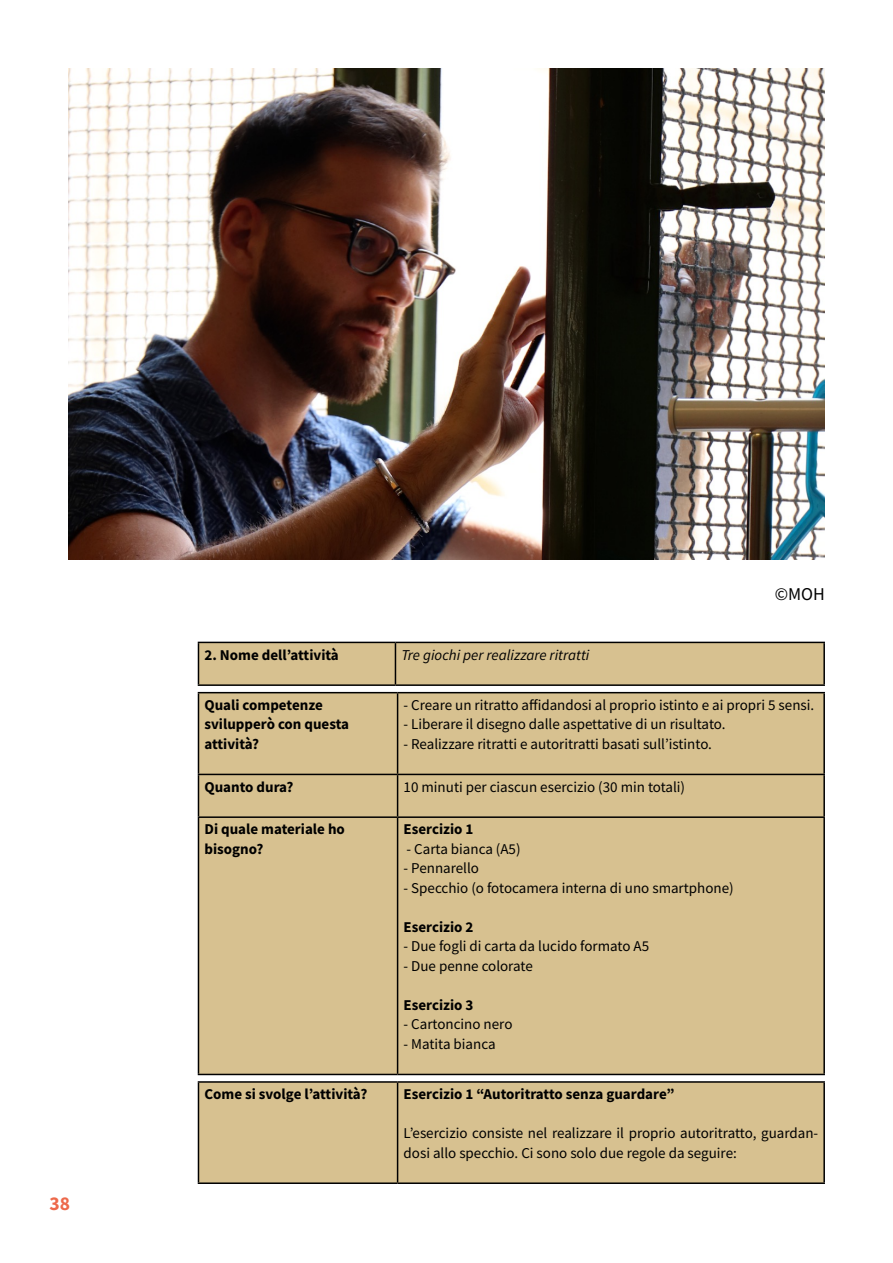
<style>
.page{position:relative;width:893px;height:1263px;background:#fff}
.page>*{position:absolute;margin:0;border:0;box-sizing:border-box;transform-origin:0 0}
.t1{font:700 19.5px "Source Sans Pro";color:#ed694b}
.t2{font:18px "Source Sans Pro";color:#000}
.t3{font:15px/19.5px "Source Sans Pro";color:#000}
.t4{font:700 15px/19.5px "Source Sans Pro";color:#000}
.t5{font:italic 15px "Source Sans Pro";color:#000}
</style>
<div class="page">
<div style="left:199px;top:643px;width:624px;height:41px;background:#d7c190"></div>
<hr style="left:395px;top:642px;width:430px;height:1px;background:#000">
<hr style="left:823px;top:643px;width:2px;height:41px;background:#000">
<hr style="left:395px;top:684px;width:430px;height:2px;background:#000">
<hr style="left:198px;top:642px;width:197px;height:1px;background:#000">
<hr style="left:198px;top:643px;width:1px;height:41px;background:#000">
<hr style="left:395px;top:643px;width:1px;height:41px;background:#000">
<hr style="left:198px;top:684px;width:197px;height:2px;background:#000">
<div style="left:199px;top:693px;width:624px;height:381px;background:#d7c190"></div>
<hr style="left:198px;top:692px;width:200px;height:1px;background:#000">
<hr style="left:198px;top:693px;width:1px;height:81px;background:#000">
<hr style="left:398px;top:692px;width:427px;height:1px;background:#000">
<hr style="left:397px;top:693px;width:1px;height:81px;background:#000">
<hr style="left:823px;top:693px;width:2px;height:81px;background:#000">
<hr style="left:198px;top:774px;width:200px;height:1px;background:#000">
<hr style="left:198px;top:775px;width:1px;height:41px;background:#000">
<hr style="left:398px;top:774px;width:427px;height:1px;background:#000">
<hr style="left:397px;top:775px;width:1px;height:41px;background:#000">
<hr style="left:823px;top:775px;width:2px;height:41px;background:#000">
<hr style="left:198px;top:816px;width:200px;height:2px;background:#000">
<hr style="left:198px;top:818px;width:1px;height:256px;background:#000">
<hr style="left:198px;top:1074px;width:200px;height:1px;background:#000">
<hr style="left:398px;top:816px;width:427px;height:2px;background:#000">
<hr style="left:397px;top:818px;width:1px;height:256px;background:#000">
<hr style="left:823px;top:818px;width:2px;height:256px;background:#000">
<hr style="left:398px;top:1074px;width:427px;height:1px;background:#000">
<div style="left:199px;top:1083px;width:624px;height:99px;background:#d7c190"></div>
<hr style="left:198px;top:1081px;width:200px;height:2px;background:#000">
<hr style="left:198px;top:1083px;width:1px;height:99px;background:#000">
<hr style="left:198px;top:1182px;width:200px;height:2px;background:#000">
<hr style="left:398px;top:1081px;width:427px;height:2px;background:#000">
<hr style="left:397px;top:1083px;width:1px;height:99px;background:#000">
<hr style="left:823px;top:1083px;width:2px;height:99px;background:#000">
<hr style="left:398px;top:1182px;width:427px;height:2px;background:#000">
<img style="left:68px;top:68px;width:757px;height:491px">
<h1 class="t1" style="left:50px;top:1190px;width:22px">38</h1>
<p class="t2" style="left:775px;top:583px;width:52px">©MOH</p>
<p class="t4" style="left:204px;top:645px;width:136px">2. Nome dell’attività</p>
<p class="t5" style="left:401px;top:645px;width:190px">Tre giochi per realizzare ritratti</p>
<p class="t4" style="left:204px;top:695px;width:146px">Quali competenze svilupperò con questa attività?</p>
<p class="t3" style="left:404px;top:695px;width:412px">- Creare un ritratto affidandosi al proprio istinto e ai propri 5 sensi.</p>
<p class="t3" style="left:404px;top:715px;width:323px">- Liberare il disegno dalle aspettative di un risultato.</p>
<p class="t3" style="left:404px;top:734px;width:310px">- Realizzare ritratti e autoritratti basati sull’istinto.</p>
<p class="t4" style="left:204px;top:777px;width:91px">Quanto dura?</p>
<p class="t3" style="left:404px;top:777px;width:283px">10 minuti per ciascun esercizio (30 min totali)</p>
<p class="t4" style="left:204px;top:819px;width:142px">Di quale materiale ho bisogno?</p>
<p class="t4" style="left:404px;top:819px;width:71px">Esercizio 1</p>
<p class="t3" style="left:407px;top:839px;width:116px">- Carta bianca (A5)</p>
<p class="t3" style="left:404px;top:859px;width:77px">- Pennarello</p>
<p class="t3" style="left:404px;top:878px;width:332px">- Specchio (o fotocamera interna di uno smartphone)</p>
<p class="t4" style="left:404px;top:917px;width:71px">Esercizio 2</p>
<p class="t3" style="left:404px;top:937px;width:247px">- Due fogli di carta da lucido formato A5</p>
<p class="t3" style="left:404px;top:956px;width:131px">- Due penne colorate</p>
<p class="t4" style="left:404px;top:995px;width:71px">Esercizio 3</p>
<p class="t3" style="left:404px;top:1015px;width:110px">- Cartoncino nero</p>
<p class="t3" style="left:404px;top:1034px;width:93px">- Matita bianca</p>
<p class="t4" style="left:204px;top:1084px;width:164px">Come si svolge l’attività?</p>
<p class="t4" style="left:404px;top:1084px;width:273px">Esercizio 1 “Autoritratto senza guardare”</p>
<p class="t3" style="left:404px;top:1123px;width:416px">L’esercizio consiste nel realizzare il proprio autoritratto, guardan&shy;dosi allo specchio. Ci sono solo due regole da seguire:</p>
</div>
